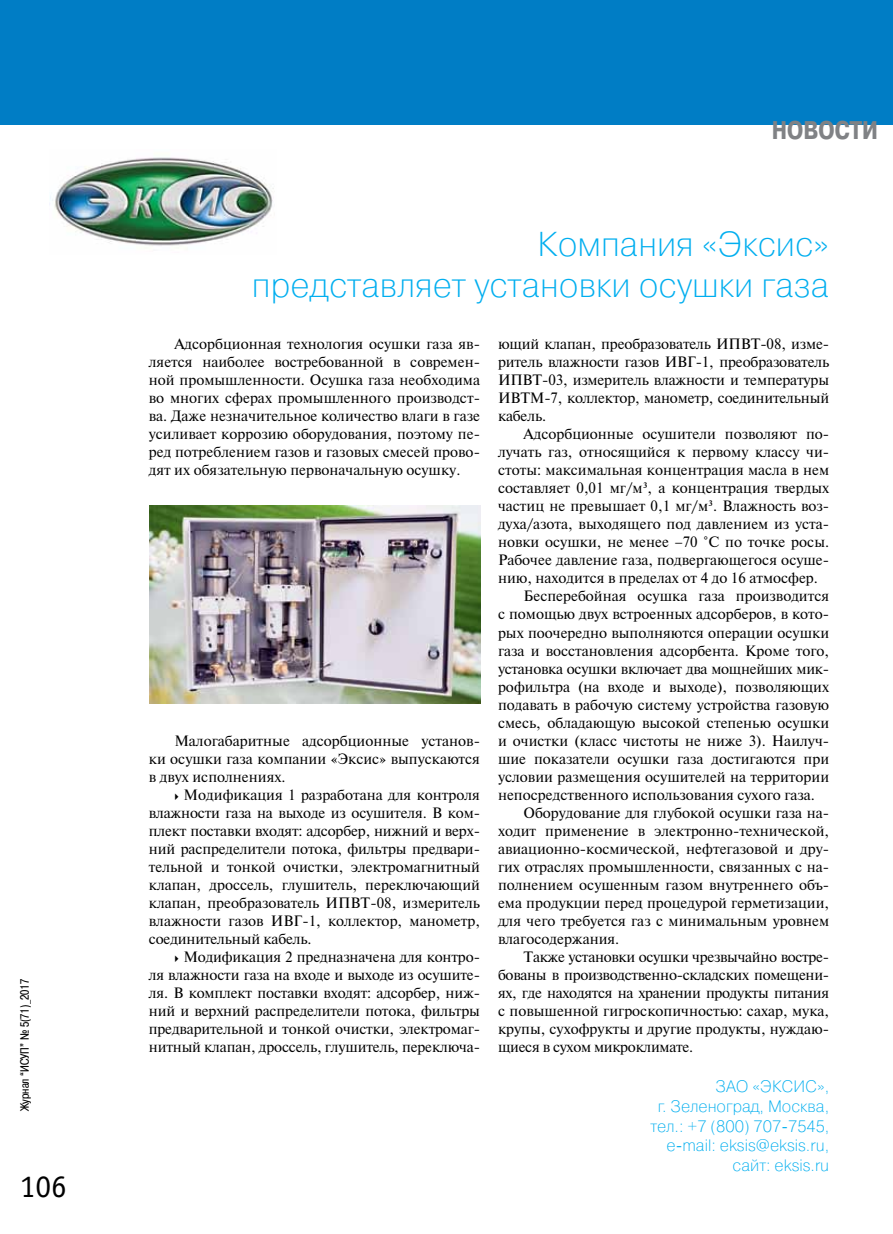
<style>
.page{position:relative;width:893px;height:1234px;background:#fff}
.page>*{position:absolute;margin:0;border:0;box-sizing:border-box;transform-origin:0 0}
.t1{font:34.5px/41.4px "Pragmatica Light C";color:#00aeef;text-align:right}
.t2{font:31.5px "Officina Serif C";color:#000}
.t3{font:700 25.5px "Pragmatica Cond C";color:#808285}
.t4{font:16.5px/19.8px "Pragmatica Light C";color:#00aeef;text-align:right}
.t5{font:15px/18px "Newton";color:#000;text-align:justify}
.t6{font:15px "Newton";letter-spacing:-.02em;color:#000}
.t7{font:12px "Pragmatica Cond C";color:#000}
</style>
<div class="page">
<div style="left:0;top:0;width:893px;height:124px;background:#007dc5"></div>
<img style="left:150px;top:505px;width:331px;height:198px">
<img style="left:50px;top:157px;width:224px;height:89px">
<p class="t7" style="left:18px;top:1110px;width:134px;rotate:-90deg">Журнал “ИСУП” № 5(71)_2017</p>
<h2 class="t2" style="left:20px;top:1168px;width:49px">106</h2>
<h3 class="t3" style="left:772px;top:115px;width:108px">НОВОСТИ</h3>
<h1 class="t1" style="left:252px;top:223px;width:579px">Компания «Эксис»<br>представляет установки осушки газа</h1>
<p class="t5" style="left:149px;top:334px;width:333px;text-indent:26px">Адсорбционная технология осушки газа яв‑ ляется наиболее востребованной в современ‑ ной промышленности. Осушка газа необходима во многих сферах промышленного производст‑ ва. Даже незначительное количество влаги в газе усиливает коррозию оборудования, поэтому пе‑ ред потреблением газов и газовых смесей прово‑ дят их обязательную первоначальную осушку.</p>
<p class="t5" style="left:149px;top:730px;width:333px;text-indent:26px">Малогабаритные адсорбционные установ‑ ки осушки газа компании «Эксис» выпускаются в двух исполнениях.</p>
<p class="t5" style="left:149px;top:784px;width:333px;text-indent:35px">Модификация 1 разработана для контроля влажности газа на выходе из осушителя. В ком‑ плект поставки входят: адсорбер, нижний и верх‑ ний распределители потока, фильтры предвари‑ тельной и тонкой очистки, электромагнитный клапан, дроссель, глушитель, переключающий клапан, преобразователь ИПВТ‑08, измеритель влажности газов ИВГ‑1, коллектор, манометр, соединительный кабель.</p>
<p class="t5" style="left:149px;top:946px;width:333px;text-indent:35px">Модификация 2 предназначена для контро‑ ля влажности газа на входе и выходе из осушите‑ ля. В комплект поставки входят: адсорбер, ниж‑ ний и верхний распределители потока, фильтры предварительной и тонкой очистки, электромаг‑ нитный клапан, дроссель, глушитель, переключа‑</p>
<p class="t5" style="left:498px;top:334px;width:333px">ющий клапан, преобразователь ИПВТ‑08, изме‑ ритель влажности газов ИВГ‑1, преобразователь ИПВТ‑03, измеритель влажности и температуры ИВТМ‑7, коллектор, манометр, соединительный кабель.</p>
<p class="t5" style="left:523px;top:424px;width:307px">Адсорбционные осушители позволяют по‑</p>
<p class="t5" style="left:498px;top:442px;width:333px">лучать газ, относящийся к первому классу чи‑</p>
<p class="t5" style="left:498px;top:460px;width:333px">стоты: максимальная концентрация масла в нем</p>
<p class="t5" style="left:498px;top:478px;width:333px">составляет 0,01 мг/м³, а концентрация твердых</p>
<p class="t5" style="left:498px;top:496px;width:333px">частиц не превышает 0,1 мг/м³. Влажность воз‑</p>
<p class="t5" style="left:498px;top:514px;width:333px">духа/азота, выходящего под давлением из уста‑</p>
<p class="t5" style="left:498px;top:532px;width:333px">новки осушки, не менее –70 °C по точке росы.</p>
<p class="t5" style="left:498px;top:550px;width:333px">Рабочее давление газа, подвергающегося осуше‑</p>
<p class="t5" style="left:498px;top:568px;width:321px">нию, находится в пределах от 4 до 16 атмосфер.</p>
<p class="t5" style="left:523px;top:586px;width:307px">Бесперебойная осушка газа производится</p>
<p class="t5" style="left:498px;top:604px;width:333px">с помощью двух встроенных адсорберов, в кото‑</p>
<p class="t5" style="left:498px;top:622px;width:333px">рых поочередно выполняются операции осушки</p>
<p class="t5" style="left:498px;top:640px;width:333px">газа и восстановления адсорбента. Кроме того,</p>
<p class="t6" style="left:498px;top:657px;width:333px">установка осушки включает два мощнейших мик‑</p>
<p class="t5" style="left:498px;top:676px;width:333px">рофильтра (на входе и выходе), позволяющих</p>
<p class="t5" style="left:498px;top:694px;width:333px">подавать в рабочую систему устройства газовую</p>
<p class="t5" style="left:498px;top:712px;width:333px">смесь, обладающую высокой степенью осушки</p>
<p class="t5" style="left:498px;top:730px;width:333px">и очистки (класс чистоты не ниже 3). Наилуч‑</p>
<p class="t5" style="left:498px;top:748px;width:333px">шие показатели осушки газа достигаются при</p>
<p class="t5" style="left:498px;top:766px;width:333px">условии размещения осушителей на территории</p>
<p class="t5" style="left:498px;top:784px;width:318px">непосредственного использования сухого газа.</p>
<p class="t5" style="left:523px;top:802px;width:307px">Оборудование для глубокой осушки газа на‑</p>
<p class="t5" style="left:498px;top:820px;width:333px">ходит применение в электронно-технической,</p>
<p class="t5" style="left:498px;top:838px;width:333px">авиационно-космической, нефтегазовой и дру‑</p>
<p class="t5" style="left:498px;top:856px;width:333px">гих отраслях промышленности, связанных с на‑</p>
<p class="t5" style="left:498px;top:874px;width:333px">полнением осушенным газом внутреннего объ‑</p>
<p class="t5" style="left:498px;top:892px;width:333px">ема продукции перед процедурой герметизации,</p>
<p class="t5" style="left:498px;top:910px;width:333px">для чего требуется газ с минимальным уровнем</p>
<p class="t5" style="left:498px;top:928px;width:123px">влагосодержания.</p>
<p class="t6" style="left:523px;top:945px;width:307px">Также установки осушки чрезвычайно востре‑</p>
<p class="t6" style="left:498px;top:963px;width:333px">бованы в производственно-складских помещени‑</p>
<p class="t6" style="left:498px;top:981px;width:333px">ях, где находятся на хранении продукты питания</p>
<p class="t5" style="left:498px;top:1000px;width:333px">с повышенной гигроскопичностью: сахар, мука,</p>
<p class="t5" style="left:498px;top:1018px;width:333px">крупы, сухофрукты и другие продукты, нуждаю‑</p>
<p class="t6" style="left:498px;top:1035px;width:197px">щиеся в сухом микроклимате.</p>
<p class="t4" style="left:650px;top:1076px;width:180px">ЗАО «ЭКСИС»,<br>г. Зеленоград, Москва, тел.: +7 (800) 707-7545, e‑mail: eksis@eksis.ru, сайт: eksis.ru</p>
</div>
